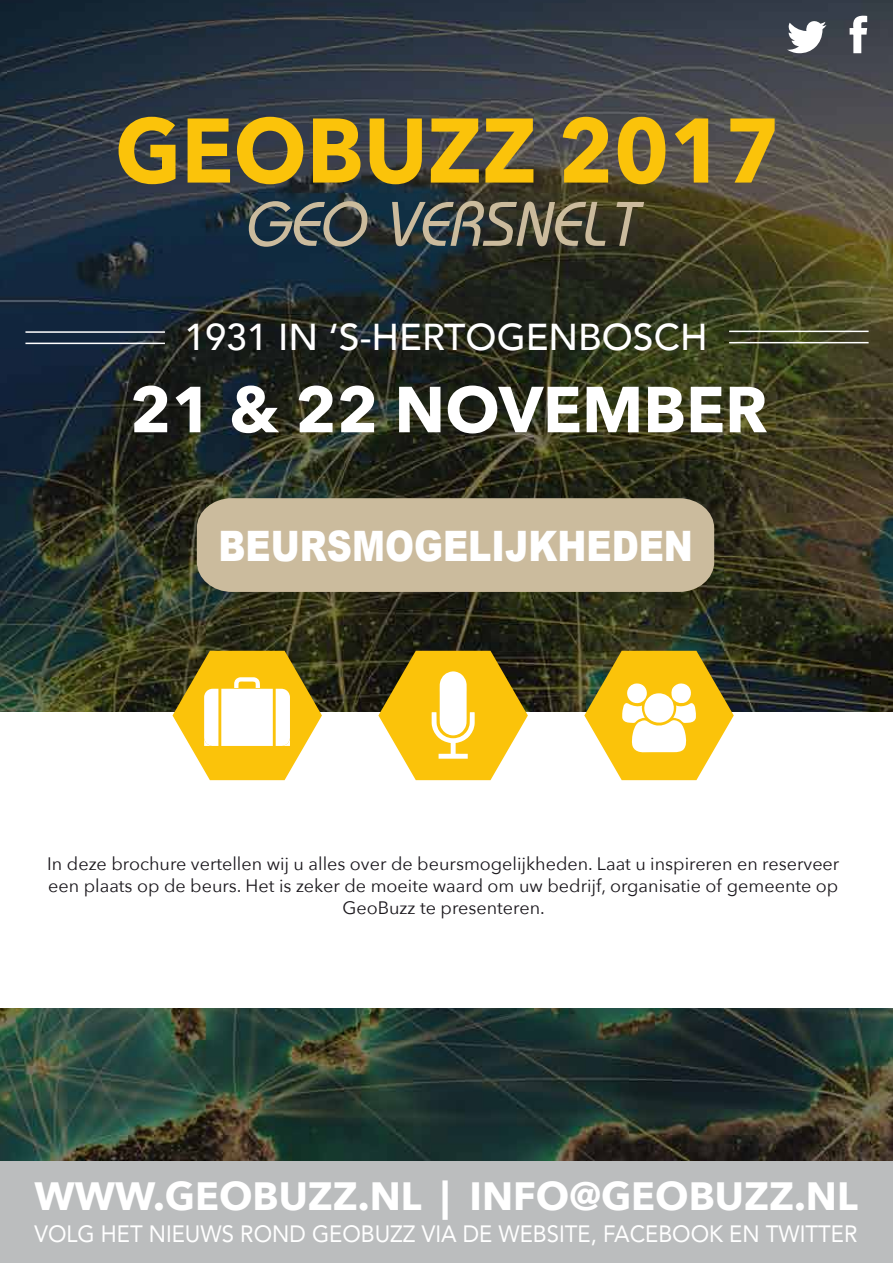
<style>
.page{position:relative;width:893px;height:1263px;background:#fff}
.page>*{position:absolute;margin:0;border:0;box-sizing:border-box;transform-origin:0 0}
.t1{font:700 90.45px "Avenir Next";color:#fbc30a;scale:.95 1}
.t2{font:700 64.2px "Avenir Next";color:#fff}
.t3{font:900 42px "Arial";color:#fff;scale:.83 1}
.t4{font:700 39.45px "Avenir Next";color:#fff}
.t5{font:500 37.35px "Avenir";color:#fff}
.t6{font:23.55px "Avenir";color:#fff;scale:.94 1}
.t7{font:18px/21.6px "Avenir Next";color:#1a171c;text-align:center}
</style>
<div class="page">
<img style="left:0;top:0;width:893px;height:1161px">
<div style="left:0;top:712px;width:893px;height:296px;background:#fff"></div>
<div style="left:0;top:1161px;width:893px;height:102px;background:#bbbdbe"></div>
<svg style="left:787px;top:21px;width:39px;height:32px"></svg>
<svg style="left:850px;top:16px;width:17px;height:37px"></svg>
<svg style="left:173px;top:651px;width:149px;height:129px"></svg>
<svg style="left:378px;top:651px;width:150px;height:129px"></svg>
<svg style="left:584px;top:651px;width:150px;height:129px"></svg>
<div style="left:197px;top:498px;width:517px;height:94px;background:#cbbb9d"></div>
<hr style="left:25px;top:331px;width:140px;height:2px;background:#fff">
<hr style="left:25px;top:343px;width:140px;height:1px;background:#fff">
<hr style="left:729px;top:331px;width:140px;height:1px;background:#fff">
<hr style="left:729px;top:342px;width:140px;height:1px;background:#fff">
<svg style="left:249px;top:201px;width:118px;height:46px;background:#565e5d"></svg>
<svg style="left:392px;top:201px;width:213px;height:45px;background:#656457"></svg>
<svg style="left:616px;top:202px;width:28px;height:44px"></svg>
<h1 class="t1" style="left:115px;top:73px;width:702px">GEOBUZZ 2017</h1>
<h3 class="t5" style="left:185px;top:304px;width:525px">1931 IN ‘S-HERTOGENBOSCH</h3>
<h2 class="t2" style="left:130px;top:354px;width:639px">21 &amp; 22 NOVEMBER</h2>
<h3 class="t3" style="left:218px;top:515px;width:573px">BEURSMOGELIJKHEDEN</h3>
<p class="t7" style="left:47px;top:853px;width:794px">In deze brochure vertellen wĳ u alles over de beursmogelĳkheden. Laat u inspireren en reserveer een plaats op de beurs. Het is zeker de moeite waard om uw bedrĳf, organisatie of gemeente op<br>GeoBuzz te presenteren.</p>
<h3 class="t4" style="left:34px;top:1161px;width:825px">WWW.GEOBUZZ.NL | INFO@GEOBUZZ.NL</h3>
<h3 class="t6" style="left:35px;top:1215px;width:877px">VOLG HET NIEUWS ROND GEOBUZZ VIA DE WEBSITE, FACEBOOK EN TWITTER</h3>
</div>
